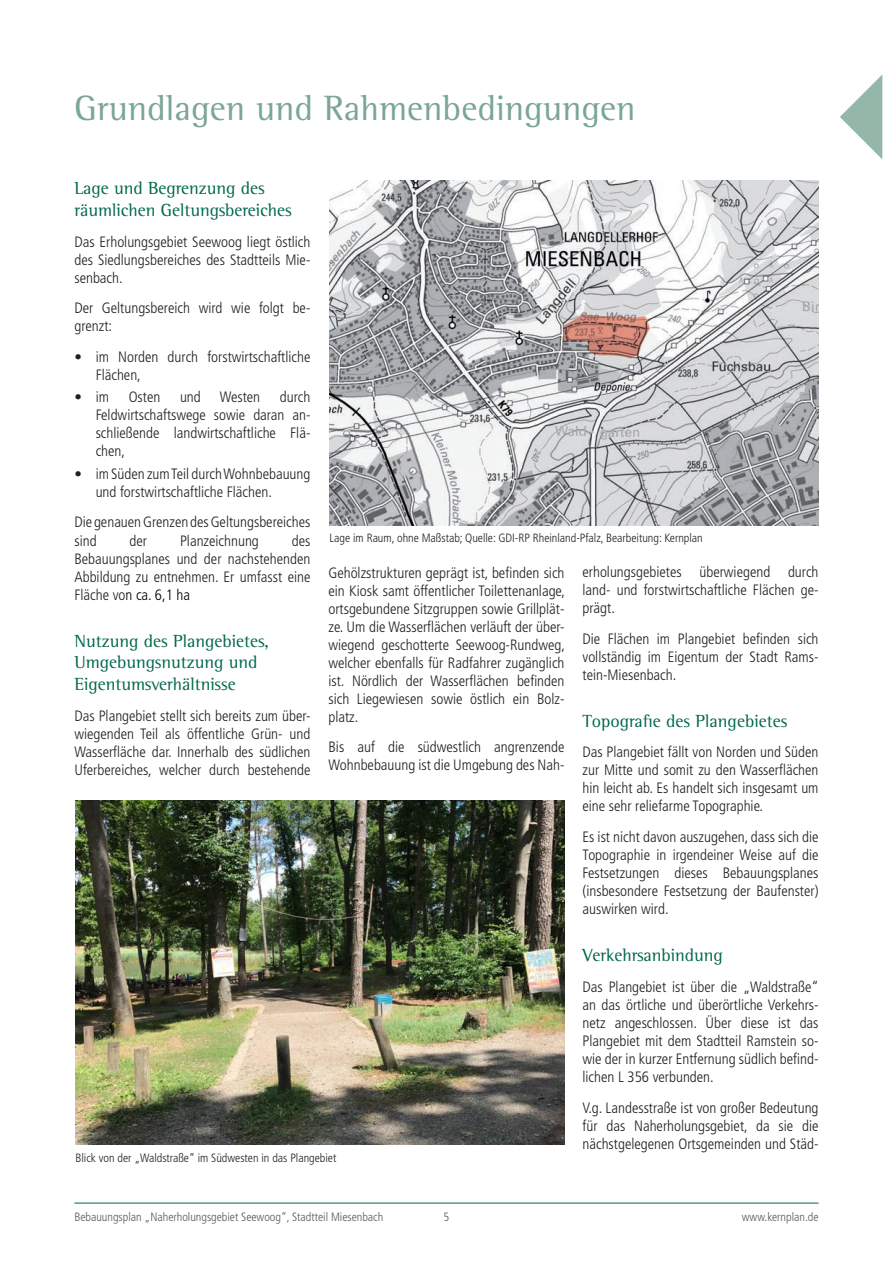
<style>
.page{position:relative;width:893px;height:1263px;background:#fff}
.page>*{position:absolute;margin:0;border:0;box-sizing:border-box;transform-origin:0 0}
.t1{font:36px "Rotis Semi Serif";color:#7aa695}
.t2{font:18px/21.6px "Rotis Semi Serif";color:#01674d}
.t3{font:300 condensed 15px/18px "Frutiger LT";color:#231f20;text-align:justify}
.t4{font:300 condensed 12px "Frutiger LT";color:#231f20}
.t5{font:300 condensed 12px "Frutiger LT";color:#57585a}
.s1{color:#000}
</style>
<div class="page">
<hr style="left:74px;top:1203px;width:745px;height:1px;background:#01674d">
<svg style="left:840px;top:75px;width:42px;height:84px"></svg>
<img style="left:330px;top:181px;width:489px;height:344px">
<img style="left:75px;top:800px;width:489px;height:345px">
<h1 class="t1" style="left:74px;top:87px;width:562px">Grundlagen und Rahmenbedingungen</h1>
<p class="t2" style="left:74px;top:177px;width:219px">Lage und Begrenzung des räumlichen Geltungsbereiches</p>
<p class="t3" style="left:74px;top:233px;width:238px">Das Erholungsgebiet Seewoog liegt östlich des Siedlungsbereiches des Stadtteils Mie&shy;senbach.</p>
<p class="t3" style="left:74px;top:299px;width:238px">Der Geltungsbereich wird wie folgt be&shy;grenzt:</p>
<p class="t3" style="left:96px;top:348px;width:216px;text-indent:-21px">• im Norden durch forstwirtschaftliche<br>Flächen,</p>
<p class="t3" style="left:74px;top:388px;width:36px">• im</p>
<p class="t3" style="left:129px;top:388px;width:33px">Osten</p>
<p class="t3" style="left:180px;top:388px;width:22px">und</p>
<p class="t3" style="left:220px;top:388px;width:42px">Westen</p>
<p class="t3" style="left:96px;top:388px;width:216px;text-indent:184px">durch Feldwirtschaftswege sowie daran an&shy;schließende landwirtschaftliche Flä&shy;chen,</p>
<p class="t3" style="left:96px;top:465px;width:216px;text-indent:-21px">• im Süden zum Teil durch Wohnbebauung und forstwirtschaftliche Flächen.</p>
<p class="t3" style="left:74px;top:513px;width:238px">Die genauen Grenzen des Geltungsbereiches sind</p>
<p class="t4" style="left:330px;top:531px;width:375px">Lage im Raum, ohne Maßstab; Quelle: GDI-RP Rheinland-Pfalz, Bearbeitung: Kernplan</p>
<p class="t3" style="left:74px;top:531px;width:238px;text-indent:217px">des Bebauungsplanes und der nachstehenden Abbildung zu entnehmen. Er umfasst eine Fläche vo<span class="s1">n ca. 6,1 ha</span></p>
<p class="t2" style="left:74px;top:630px;width:196px">Nutzung des Plangebietes,<br>Umgebungsnutzung und<br>Eigentumsverhältnisse</p>
<p class="t3" style="left:74px;top:707px;width:238px">Das Plangebiet stellt sich bereits zum über&shy;wiegenden Teil als öffentliche Grün- und Wasserfläche dar. Innerhalb des südlichen Uferbereiches, welcher durch bestehende</p>
<p class="t3" style="left:130px;top:531px;width:19px">der</p>
<p class="t3" style="left:180px;top:531px;width:80px">Planzeichnung</p>
<p class="t3" style="left:582px;top:563px;width:238px">erholungsgebietes überwiegend durch land- und forstwirtschaftliche Flächen ge&shy;prägt.</p>
<p class="t3" style="left:582px;top:630px;width:238px">Die Flächen im Plangebiet befinden sich vollständig im Eigentum der Stadt Rams&shy;tein-Miesenbach.</p>
<p class="t2" style="left:582px;top:710px;width:206px">Topografie des Plangebietes</p>
<p class="t3" style="left:582px;top:743px;width:238px">Das Plangebiet fällt von Norden und Süden zur Mitte und somit zu den Wasserflächen hin leicht ab. Es handelt sich insgesamt um eine sehr reliefarme Topographie.</p>
<p class="t3" style="left:582px;top:828px;width:238px">Es ist nicht davon auszugehen, dass sich die Topographie in irgendeiner Weise auf die Festsetzungen dieses Bebauungsplanes (insbesondere Festsetzung der Baufenster) auswirken wird.</p>
<p class="t2" style="left:582px;top:944px;width:142px">Verkehrsanbindung</p>
<p class="t3" style="left:582px;top:978px;width:238px">Das Plangebiet ist über die „Waldstraße“ an das örtliche und überörtliche Verkehrs&shy;netz angeschlossen. Über diese ist das Plangebiet mit dem Stadtteil Ramstein so&shy;wie der in kurzer Entfernung südlich befind&shy;lichen L 356 verbunden.</p>
<p class="t3" style="left:582px;top:1099px;width:238px">V.g. Landesstraße ist von großer Bedeutung für das Naherholungsgebiet, da sie die nächstgelegenen Ortsgemeinden und Städ-</p>
<p class="t3" style="left:328px;top:563px;width:238px">Gehölzstrukturen geprägt ist, befinden sich ein Kiosk samt öffentlicher Toilettenanlage, ortsgebundene Sitzgruppen sowie Grillplät&shy;ze. Um die Wasserflächen verläuft der über&shy;wiegend geschotterte Seewoog-Rundweg, welcher ebenfalls für Radfahrer zugänglich ist. Nördlich der Wasserflächen befinden sich Liegewiesen sowie östlich ein Bolz&shy;platz.</p>
<p class="t3" style="left:328px;top:738px;width:238px">Bis auf die südwestlich angrenzende<br>Wohnbebauung ist die Umgebung des Nah-</p>
<p class="t4" style="left:75px;top:1151px;width:262px">Blick von der „Waldstraße“ im Südwesten in das Plangebiet</p>
<p class="t5" style="left:74px;top:1210px;width:310px">Bebauungsplan „Naherholungsgebiet Seewoog“, Stadtteil Miesenbach</p>
<p class="t5" style="left:444px;top:1210px;width:7px">5</p>
<p class="t5" style="left:742px;top:1210px;width:78px">www.kernplan.de</p>
</div>
